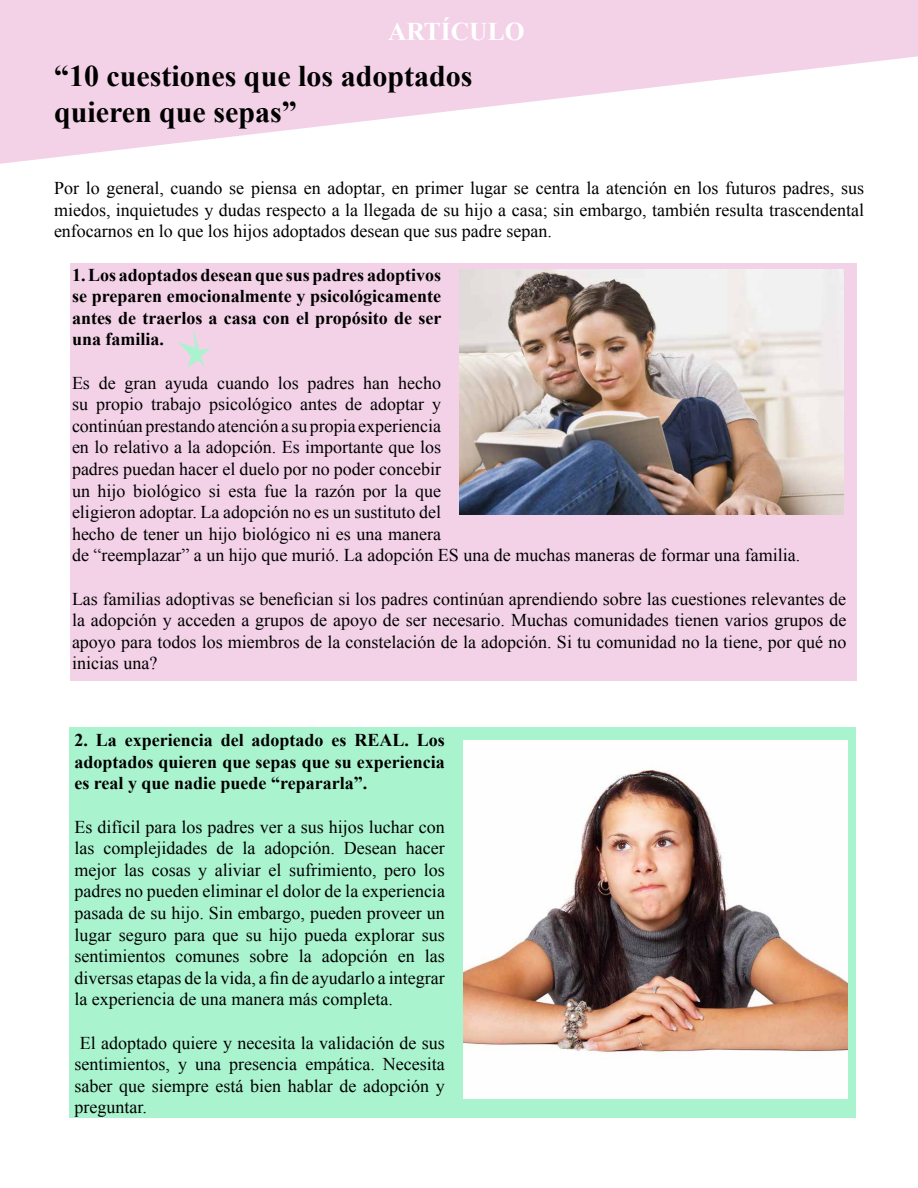
<style>
.page{position:relative;width:918px;height:1188px;background:#fff}
.page>*{position:absolute;margin:0;border:0;box-sizing:border-box;transform-origin:0 0}
.t1{font:700 30px/36px "Times New Roman";color:#000}
.t2{font:700 25.5px "Times New Roman";color:#fff}
.t3{font:18px/21.6px "Times New Roman";color:#000;text-align:justify}
.t4{font:700 18px/21.6px "Times New Roman";color:#000;text-align:justify}
</style>
<div class="page">
<div style="left:70px;top:263px;width:786px;height:417px;background:#f3d2e8"></div>
<svg style="left:0;top:0;width:918px;height:164px;fill:#f3d2e8"></svg>
<svg style="left:178px;top:328px;width:32px;height:40px"></svg>
<img style="left:459px;top:269px;width:385px;height:245px">
<div style="left:69px;top:727px;width:787px;height:391px;background:#a9f3cf"></div>
<img style="left:463px;top:741px;width:385px;height:358px">
<h2 class="t2" style="left:388px;top:14px;width:138px">ARTÍCULO</h2>
<h1 class="t1" style="left:54px;top:58px;width:420px">“10 cuestiones que los adoptados quieren que sepas”</h1>
<p class="t3" style="left:54px;top:177px;width:812px">Por lo general, cuando se piensa en adoptar, en primer lugar se centra la atención en los futuros padres, sus miedos, inquietudes y dudas respecto a la llegada de su hijo a casa; sin embargo, también resulta trascendental enfocarnos en lo que los hijos adoptados desean que sus padre sepan.</p>
<p class="t4" style="left:72px;top:263px;width:371px">1. Los adoptados desean que sus padres adoptivos se preparen emocionalmente y psicológicamente antes de traerlos a casa con el propósito de ser una familia.</p>
<p class="t3" style="left:72px;top:372px;width:730px;text-align:left">Es de gran ayuda cuando los padres han hecho<br>su propio trabajo psicológico antes de adoptar y<br>continúan prestando atención a su propia experiencia<br>en lo relativo a la adopción. Es importante que los<br>padres puedan hacer el duelo por no poder concebir<br>un hijo biológico si esta fue la razón por la que<br>eligieron adoptar. La adopción no es un sustituto del<br>hecho de tener un hijo biológico ni es una manera<br>de “reemplazar” a un hijo que murió. La adopción ES una de muchas maneras de formar una familia.</p>
<p class="t3" style="left:72px;top:588px;width:776px">Las familias adoptivas se benefician si los padres continúan aprendiendo sobre las cuestiones relevantes de la adopción y acceden a grupos de apoyo de ser necesario. Muchas comunidades tienen varios grupos de apoyo para todos los miembros de la constelación de la adopción. Si tu comunidad no la tiene, por qué no inicias una?</p>
<p class="t4" style="left:74px;top:729px;width:372px">2. La experiencia del adoptado es REAL. Los adoptados quieren que sepas que su experiencia es real y que nadie puede “repararla”.</p>
<p class="t3" style="left:74px;top:816px;width:372px">Es difícil para los padres ver a sus hijos luchar con las complejidades de la adopción. Desean hacer mejor las cosas y aliviar el sufrimiento, pero los padres no pueden eliminar el dolor de la experiencia pasada de su hijo. Sin embargo, pueden proveer un lugar seguro para que su hijo pueda explorar sus sentimientos comunes sobre la adopción en las diversas etapas de la vida, a fin de ayudarlo a integrar la experiencia de una manera más completa.</p>
<p class="t3" style="left:74px;top:1032px;width:372px">El adoptado quiere y necesita la validación de sus sentimientos, y una presencia empática. Necesita saber que siempre está bien hablar de adopción y preguntar.</p>
</div>
